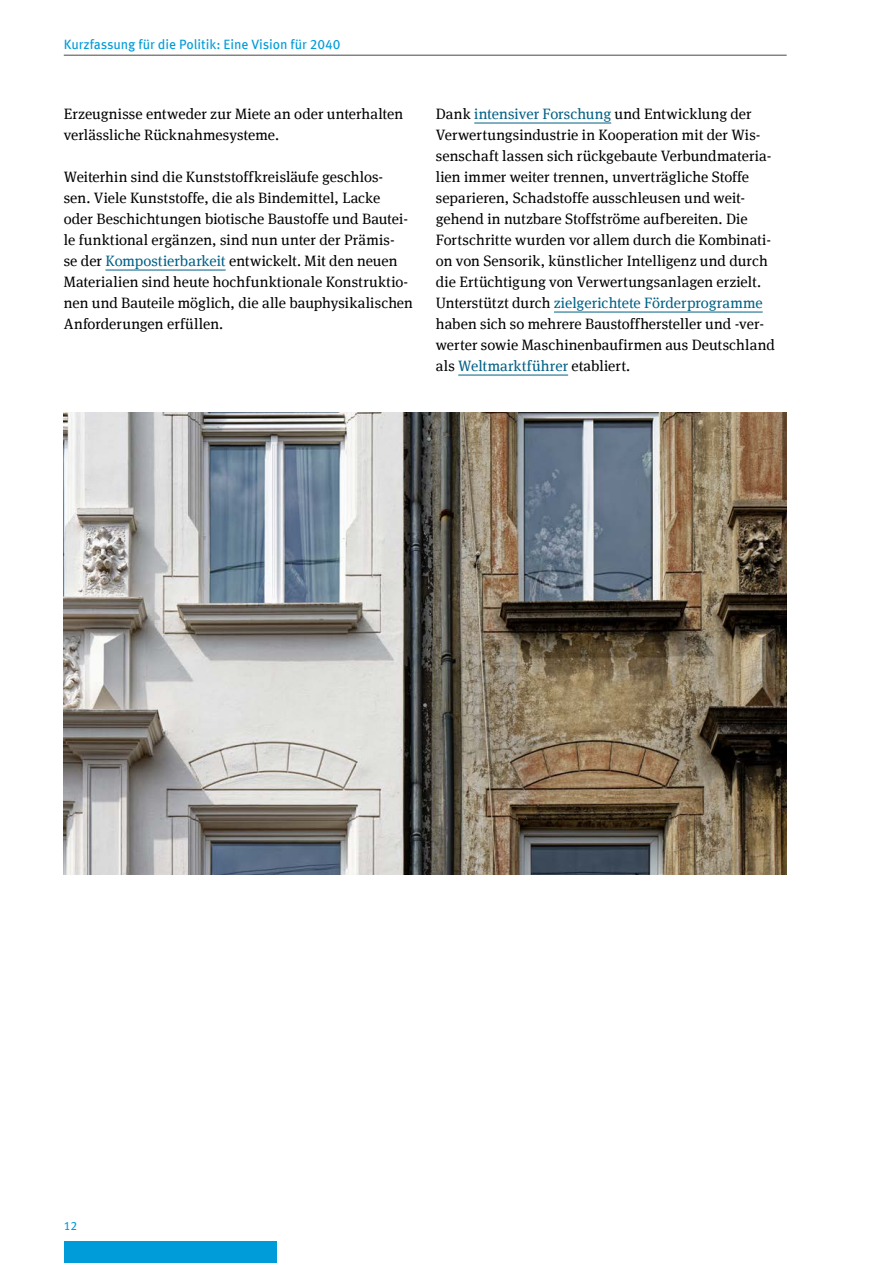
<style>
.page{position:relative;width:893px;height:1263px;background:#fff}
.page>*{position:absolute;margin:0;border:0;box-sizing:border-box;transform-origin:0 0}
.Innenseiten_P_Copy{font:15px/21px "Meta Serif Offc";letter-spacing:.005em;color:#000}
.t1{font:13.5px "Meta Offc";letter-spacing:-.005em;color:#009bd9}
.t2{font:12px "Meta Offc";color:#009bd9}
.s1{color:#006085}
</style>
<div class="page">
<div style="left:64px;top:1242px;width:212px;height:21px;background:#009bd9"></div>
<hr style="left:64px;top:55px;width:723px;height:1px;background:#484847">
<hr style="left:105px;top:270px;width:121px;height:1px;background:#006085">
<hr style="left:474px;top:123px;width:137px;height:1px;background:#006085">
<hr style="left:554px;top:312px;width:209px;height:1px;background:#006085">
<hr style="left:458px;top:375px;width:110px;height:1px;background:#006085">
<img style="left:64px;top:413px;width:723px;height:462px">
<p class="t1" style="left:64px;top:36px;width:278px">Kurzfassung für die Politik: Eine Vision für 2040</p>
<p class="Innenseiten_P_Copy" style="left:64px;top:103px;width:341px">Erzeugnisse entweder zur Miete an oder unterhalten verlässliche Rücknahmesysteme.</p>
<p class="Innenseiten_P_Copy" style="left:64px;top:166px;width:351px">Weiterhin sind die Kunststoffkreisläufe geschlos&shy;sen. Viele Kunststoffe, die als Bindemittel, Lacke oder Beschichtungen biotische Baustoffe und Bautei&shy;le funktional ergänzen, sind nun unter der Prämis-<br>se der <span class="s1">Kompostierbarkeit</span> entwickelt. Mit den neuen Materialien sind heute hochfunktionale Konstruktio&shy;nen und Bauteile möglich, die alle bauphysikalischen Anforderungen erfüllen.</p>
<p class="Innenseiten_P_Copy" style="left:436px;top:103px;width:340px">Dank <span class="s1">intensiver Forschung</span> und Entwicklung der Verwertungsindustrie in Kooperation mit der Wis&shy;senschaft lassen sich rückgebaute Verbundmateria&shy;lien immer weiter trennen, unverträgliche Stoffe separieren, Schadstoffe ausschleusen und weit&shy;gehend in nutzbare Stoffströme aufbereiten. Die Fortschritte wurden vor allem durch die Kombinati&shy;on von Sensorik, künstlicher Intelligenz und durch die Ertüchtigung von Verwertungsanlagen erzielt.<br>Unterstützt durch <span class="s1">zielgerichtete Förderprogramme </span>haben sich so mehrere Baustoffhersteller und -ver&shy;werter sowie Maschinenbaufirmen aus Deutschland als <span class="s1">Weltmarktführer</span> etabliert.</p>
<p class="t2" style="left:64px;top:1218px;width:15px">12</p>
</div>
